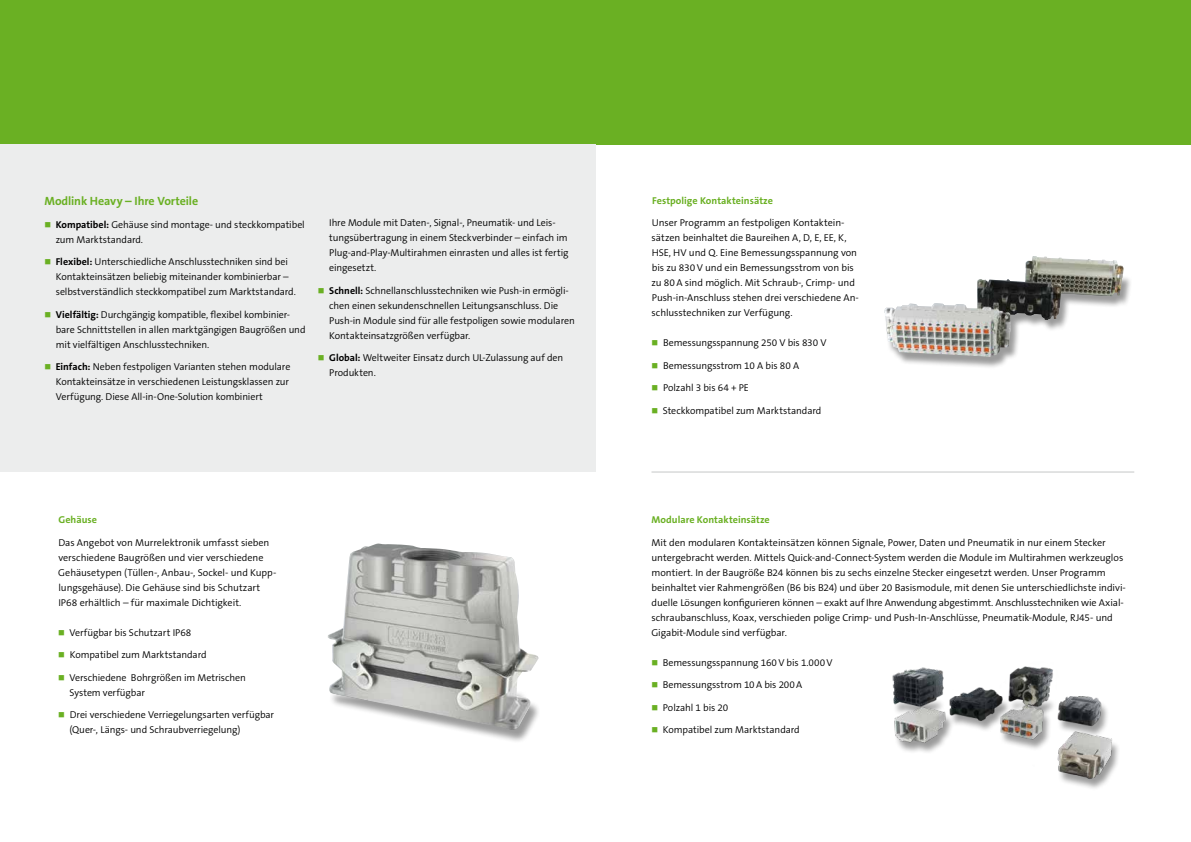
<style>
.page{position:relative;width:1191px;height:842px;background:#fff}
.page>*{position:absolute;margin:0;border:0;box-sizing:border-box;transform-origin:0 0}
.t1{font:700 12px "The Sans B Plus W7";letter-spacing:-.01em;color:#6ab023}
.t2{font:300 10px/15px "The Sans B Plus W4";letter-spacing:-.01em;color:#000}
.t3{font:700 10px "The Sans B Plus W7";letter-spacing:.005em;color:#6ab023}
.s1{font-family:"The Sans B Plus W7";font-weight:700}
</style>
<div class="page">
<div style="left:0;top:0;width:1191px;height:145px;background:#6ab023"></div>
<div style="left:328px;top:690px;width:213px;height:54px;background:#000;opacity:.4"></div>
<img style="left:328px;top:543px;width:211px;height:187px">
<div style="left:892px;top:699px;width:229px;height:92px;background:#000;opacity:.4"></div>
<img style="left:892px;top:666px;width:228px;height:115px">
<div style="left:883px;top:275px;width:249px;height:95px;background:#000;opacity:.4"></div>
<img style="left:884px;top:256px;width:239px;height:101px">
<div style="left:0;top:145px;width:595px;height:327px;background:#eceded"></div>
<hr style="left:651px;top:471px;width:483px;height:1px;background:#c6c7c8">
<p class="t1" style="left:44px;top:193px;width:155px">Modlink Heavy – Ihre Vorteile</p>
<p class="t2" style="left:56px;top:217px;width:251px"><span class="s1">Kompatibel:</span> Gehäuse sind montage- und steckkompatibel zum Marktstandard.</p>
<p class="t2" style="left:56px;top:254px;width:242px"><span class="s1">Flexibel:</span> Unterschiedliche Anschlusstechniken sind bei<br>Kontakteinsätzen beliebig miteinander kombinierbar – selbstverständlich steckkompatibel zum Marktstandard.</p>
<p class="t2" style="left:56px;top:307px;width:251px"><span class="s1">Vielfältig:</span> Durchgängig kompatible, flexibel kombinier&shy;bare Schnittstellen in allen marktgängigen Baugrößen und mit vielfältigen Anschlusstechniken.</p>
<p class="t2" style="left:56px;top:359px;width:236px"><span class="s1">Einfach:</span> Neben festpoligen Varianten stehen modulare<br>Kontakteinsätze in verschiedenen Leistungsklassen zur<br>Verfügung. Diese All-in-One-Solution kombiniert</p>
<p class="t2" style="left:329px;top:215px;width:241px">Ihre Module mit Daten-, Signal-, Pneumatik- und Leis&shy;tungsübertragung in einem Steckverbinder – einfach im Plug-and-Play-Multirahmen einrasten und alles ist fertig eingesetzt.</p>
<p class="t2" style="left:329px;top:283px;width:247px"><span class="s1">Schnell:</span> Schnellanschlusstechniken wie Push-in ermögli&shy;chen einen sekundenschnellen Leitungsanschluss. Die Push-in Module sind für alle festpoligen sowie modularen Kontakteinsatzgrößen verfügbar.</p>
<p class="t2" style="left:329px;top:350px;width:235px"><span class="s1">Global:</span> Weltweiter Einsatz durch UL-Zulassung auf den<br>Produkten.</p>
<p class="t3" style="left:58px;top:514px;width:40px">Gehäuse</p>
<p class="t2" style="left:58px;top:535px;width:219px">Das Angebot von Murrelektronik umfasst sieben verschiedene Baugrößen und vier verschiedene Gehäusetypen (Tüllen-, Anbau-, Sockel- und Kupp&shy;lungsgehäuse). Die Gehäuse sind bis Schutzart IP68 erhältlich – für maximale Dichtigkeit.</p>
<p class="t2" style="left:69px;top:625px;width:123px">Verfügbar bis Schutzart IP68</p>
<p class="t2" style="left:70px;top:647px;width:138px">Kompatibel zum Marktstandard</p>
<p class="t2" style="left:69px;top:670px;width:178px">Verschiedene Bohrgrößen im Metrischen<br>System verfügbar</p>
<p class="t2" style="left:69px;top:707px;width:206px">Drei verschiedene Verriegelungsarten verfügbar (Quer-, Längs- und Schraubverriegelung)</p>
<p class="t3" style="left:652px;top:194px;width:122px">Festpolige Kontakteinsätze</p>
<p class="t2" style="left:651px;top:215px;width:209px">Unser Programm an festpoligen Kontaktein&shy;sätzen beinhaltet die Baureihen A, D, E, EE, K, HSE, HV und Q. Eine Bemessungsspannung von bis zu 830V und ein Bemessungsstrom von bis zu 80A sind möglich. Mit Schraub-, Crimp- und Push-in-Anschluss stehen drei verschiedene An&shy;schlusstechniken zur Verfügung.</p>
<p class="t2" style="left:663px;top:335px;width:165px">Bemessungsspannung 250 V bis 830 V</p>
<p class="t2" style="left:663px;top:358px;width:137px">Bemessungsstrom 10 A bis 80 A</p>
<p class="t2" style="left:663px;top:380px;width:87px">Polzahl 3 bis 64 + PE</p>
<p class="t2" style="left:663px;top:403px;width:160px">Steckkompatibel zum Marktstandard</p>
<p class="t3" style="left:651px;top:514px;width:120px">Modulare Kontakteinsätze</p>
<p class="t2" style="left:651px;top:535px;width:476px">Mit den modularen Kontakteinsätzen können Signale, Power, Daten und Pneumatik in nur einem Stecker untergebracht werden. Mittels Quick-and-Connect-System werden die Module im Multirahmen werkzeuglos montiert. In der Baugröße B24 können bis zu sechs einzelne Stecker eingesetzt werden. Unser Programm beinhaltet vier Rahmengrößen (B6 bis B24) und über 20 Basismodule, mit denen Sie unterschiedlichste indivi&shy;duelle Lösungen konfigurieren können – exakt auf Ihre Anwendung abgestimmt. Anschlusstechniken wie Axial&shy;schraubanschluss, Koax, verschieden polige Crimp- und Push-In-Anschlüsse, Pneumatik-Module, RJ45- und Gigabit-Module sind verfügbar.</p>
<p class="t2" style="left:663px;top:655px;width:171px">Bemessungsspannung 160V bis 1.000V</p>
<p class="t2" style="left:663px;top:677px;width:141px">Bemessungsstrom 10A bis 200A</p>
<p class="t2" style="left:663px;top:700px;width:67px">Polzahl 1 bis 20</p>
<p class="t2" style="left:663px;top:722px;width:138px">Kompatibel zum Marktstandard</p>
</div>
